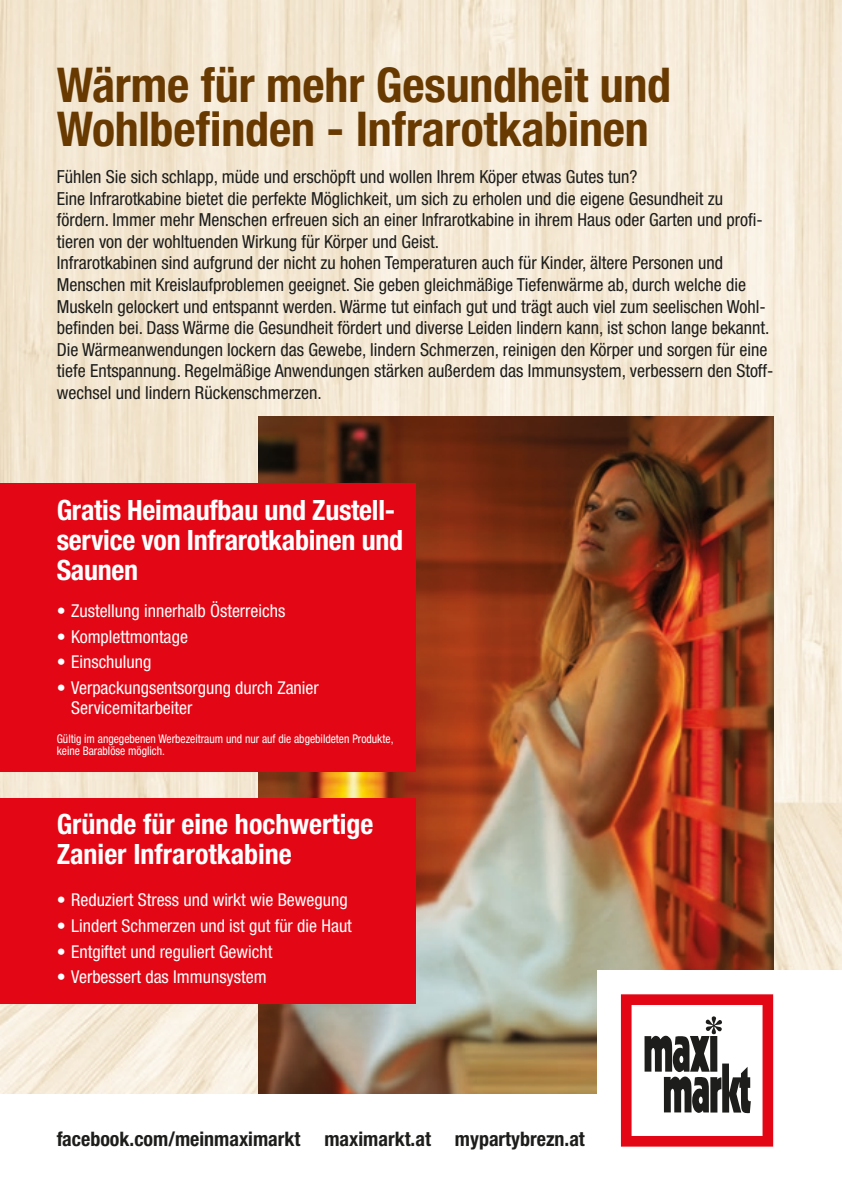
<style>
.page{position:relative;width:842px;height:1191px;background:#fff}
.page>*{position:absolute;margin:0;border:0;box-sizing:border-box;transform-origin:0 0}
.t1{font:700 condensed 48px/44px "Helvetica Neue LT Pro";letter-spacing:-.005em;color:#683900}
.t2{font:700 condensed 28px/30px "Helvetica Neue LT Pro";letter-spacing:-.01em;color:#fff}
.t3{font:700 condensed 20px "Helvetica Neue LT Pro";color:#1d1d1b}
.t4{font:condensed 18px/21.6px "Helvetica Neue LT Pro";color:#1d1d1b}
.t5{font:condensed 17.8px/20px "Helvetica Neue LT Pro";color:#fff}
.t6{font:condensed 12px/12px "Helvetica Neue LT Pro";color:#fff}
</style>
<div class="page">
<img style="left:0;top:0;width:842px;height:1094px">
<img style="left:258px;top:417px;width:516px;height:676px">
<div style="left:597px;top:970px;width:245px;height:221px;background:#fff"></div>
<div style="left:621px;top:994px;width:152px;height:152px;background:#fff;border:11px solid #e30614"></div>
<svg style="left:644px;top:1016px;width:107px;height:97px"></svg>
<div style="left:0;top:483px;width:416px;height:288px;background:#e30614"></div>
<div style="left:0;top:798px;width:416px;height:205px;background:#e30614"></div>
<h1 class="t1" style="left:57px;top:63px;width:616px">Wärme für mehr Gesundheit und<br>Wohlbefinden - Infrarotkabinen</h1>
<p class="t4" style="left:57px;top:166px;width:718px">Fühlen Sie sich schlapp, müde und erschöpft und wollen Ihrem Köper etwas Gutes tun?<br>Eine Infrarotkabine bietet die perfekte Möglichkeit, um sich zu erholen und die eigene Gesundheit zu fördern. Immer mehr Menschen erfreuen sich an einer Infrarotkabine in ihrem Haus oder Garten und profi&shy;tieren von der wohltuenden Wirkung für Körper und Geist.<br>Infrarotkabinen sind aufgrund der nicht zu hohen Temperaturen auch für Kinder, ältere Personen und Menschen mit Kreislaufproblemen geeignet. Sie geben gleichmäßige Tiefenwärme ab, durch welche die Muskeln gelockert und entspannt werden. Wärme tut einfach gut und trägt auch viel zum seelischen Wohl&shy;befinden bei. Dass Wärme die Gesundheit fördert und diverse Leiden lindern kann, ist schon lange bekannt.<br>Die Wärmeanwendungen lockern das Gewebe, lindern Schmerzen, reinigen den Körper und sorgen für eine tiefe Entspannung. Regelmäßige Anwendungen stärken außerdem das Immunsystem, verbessern den Stoff&shy;wechsel und lindern Rückenschmerzen.</p>
<h2 class="t2" style="left:57px;top:495px;width:348px">Gratis Heimaufbau und Zustell&shy;service von Infrarotkabinen und<br>Saunen</h2>
<p class="t5" style="left:57px;top:600px;width:230px">• Zustellung innerhalb Österreichs</p>
<p class="t5" style="left:57px;top:626px;width:133px">• Komplettmontage</p>
<p class="t5" style="left:57px;top:652px;width:96px">• Einschulung</p>
<p class="t5" style="left:71px;top:677px;width:249px;text-indent:-14px">• Verpackungsentsorgung durch Zanier<br>Servicemitarbeiter</p>
<p class="t6" style="left:57px;top:732px;width:338px">Gültig im angegebenen Werbezeitraum und nur auf die abgebildeten Produkte, keine Barablöse möglich.</p>
<h2 class="t2" style="left:57px;top:809px;width:318px">Gründe für eine hochwertige<br>Zanier Infrarotkabine</h2>
<p class="t5" style="left:57px;top:889px;width:292px">• Reduziert Stress und wirkt wie Bewegung</p>
<p class="t5" style="left:57px;top:915px;width:297px">• Lindert Schmerzen und ist gut für die Haut</p>
<p class="t5" style="left:57px;top:941px;width:217px">• Entgiftet und reguliert Gewicht</p>
<p class="t5" style="left:57px;top:966px;width:211px">• Verbessert das Immunsystem</p>
<p class="t3" style="left:57px;top:1126px;width:530px">facebook.com/meinmaximarkt maximarkt.at mypartybrezn.at</p>
</div>
